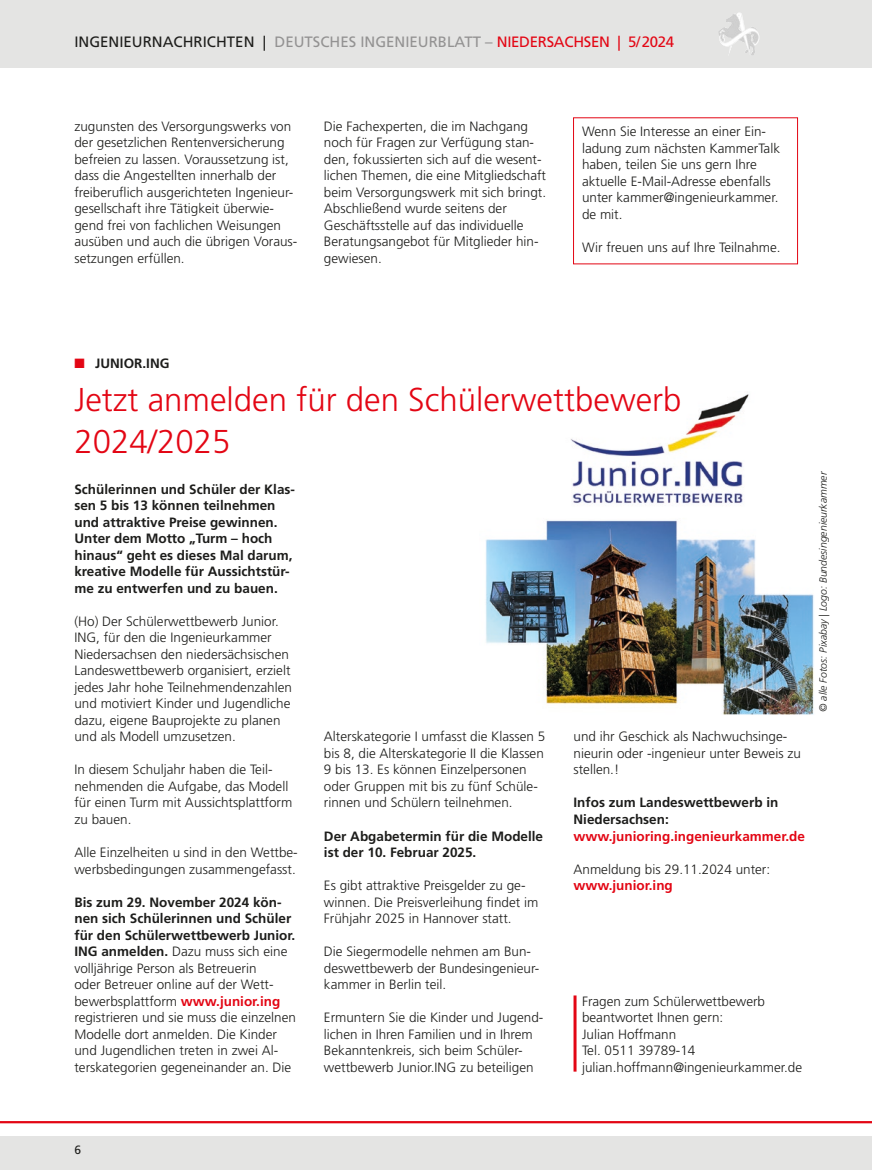
<style>
.page{position:relative;width:872px;height:1170px;background:#fff}
.page>*{position:absolute;margin:0;border:0;box-sizing:border-box;transform-origin:0 0}
.Headline{font:300 33px/42px "Frutiger LT Std";color:#e30614}
.t1{font:15px "Frutiger LT Std";color:#939292}
.Fließtext_Abstand{font:300 13.5px/16.5px "Frutiger LT Std";color:#1d1d1b}
.Fließtext_Abstand-2{font:700 13.5px/16.5px "Frutiger LT Std";color:#1d1d1b}
.Fließtext_im_Rahmen{font:300 13.5px/16.5px "Frutiger LT Std";color:#1d1d1b}
.Fließtext_mit_roter_Linie{font:300 13.5px/16.5px "Frutiger LT Std";color:#1d1d1b}
.Fließtext_Abstand-3{font:700 13.5px "Frutiger LT Std";color:#e30614}
.t2{font:12px "Frutiger LT Std";color:#1d1d1b}
.QUELLE-CREDITS{font:italic 300 10.5px "Frutiger LT Std";color:#1d1d1b}
.s1{color:#1d1d1b}
.s2{color:#e30614}
.s3{font-weight:700}
.s4{font-weight:700;color:#e30614}
</style>
<div class="page">
<div style="left:0;top:0;width:872px;height:68px;background:#e4e4e3"></div>
<div style="left:0;top:1135px;width:872px;height:34px;background:#e4e4e3"></div>
<svg style="left:726px;top:13px;width:13px;height:9px"></svg>
<hr style="left:0;top:1120px;width:872px;height:3px;background:#e30614">
<div style="left:573px;top:117px;width:225px;height:147px;border:1px solid #e30614"></div>
<img style="left:485px;top:394px;width:329px;height:321px">
<hr style="left:573px;top:995px;width:3px;height:76px;background:#e30614">
<p class="t1" style="left:74px;top:33px;width:601px"><span class="s1">INGENIEURNACHRICHTEN |</span> DEUTSCHES INGENIEURBLATT – <span class="s2">NIEDERSACHSEN | 5/2024</span></p>
<p class="Fließtext_Abstand" style="left:74px;top:118px;width:224px">zugunsten des Versorgungswerks von der gesetzlichen Rentenversicherung befreien zu lassen. Voraussetzung ist, dass die Angestellten innerhalb der freiberuflich ausgerichteten Ingenieur&shy;gesellschaft ihre Tätigkeit überwie&shy;gend frei von fachlichen Weisungen ausüben und auch die übrigen Voraus&shy;setzungen erfüllen.</p>
<p class="Fließtext_Abstand" style="left:324px;top:118px;width:224px">Die Fachexperten, die im Nachgang noch für Fragen zur Verfügung stan&shy;den, fokussierten sich auf die wesent&shy;lichen Themen, die eine Mitgliedschaft beim Versorgungswerk mit sich bringt.<br>Abschließend wurde seitens der Geschäftsstelle auf das individuelle Beratungsangebot für Mitglieder hin&shy;gewiesen.</p>
<p class="Fließtext_im_Rahmen" style="left:582px;top:124px;width:200px">Wenn Sie Interesse an einer Ein&shy;ladung zum nächsten KammerTalk haben, teilen Sie uns gern Ihre aktuelle E-Mail-Adresse ebenfalls unter kammer@ingenieurkammer. de mit.</p>
<p class="Fließtext_im_Rahmen" style="left:582px;top:239px;width:200px">Wir freuen uns auf Ihre Teilnahme.</p>
<p class="Fließtext_Abstand-2" style="left:74px;top:354px;width:97px"><span class="s2">■</span> JUNIOR.ING</p>
<p class="Headline" style="left:74px;top:379px;width:608px">Jetzt anmelden für den Schülerwettbewerb<br>2024/2025</p>
<p class="Fließtext_Abstand-2" style="left:74px;top:481px;width:222px">Schülerinnen und Schüler der Klas&shy;sen 5 bis 13 können teilnehmen und attraktive Preise gewinnen.<br>Unter dem Motto „Turm – hoch hinaus“ geht es dieses Mal darum, kreative Modelle für Aussichtstür&shy;me zu entwerfen und zu bauen.</p>
<p class="Fließtext_Abstand" style="left:74px;top:613px;width:219px">(Ho) Der Schülerwettbewerb Junior.<br>ING, für den die Ingenieurkammer Niedersachsen den niedersächsischen Landeswettbewerb organisiert, erzielt jedes Jahr hohe Teilnehmendenzahlen und motiviert Kinder und Jugendliche dazu, eigene Bauprojekte zu planen und als Modell umzusetzen.</p>
<p class="Fließtext_Abstand" style="left:74px;top:761px;width:219px">In diesem Schuljahr haben die Teil&shy;nehmenden die Aufgabe, das Modell für einen Turm mit Aussichtsplattform zu bauen.</p>
<p class="Fließtext_Abstand" style="left:74px;top:844px;width:225px">Alle Einzelheiten u sind in den Wettbe&shy;werbsbedingungen zusammengefasst.</p>
<p class="Fließtext_Abstand" style="left:74px;top:893px;width:223px"><span class="s3">Bis zum 29. November 2024 kön&shy;nen sich Schülerinnen und Schüler für den Schülerwettbewerb Junior.<br>ING anmelden.</span> Dazu muss sich eine volljährige Person als Betreuerin<br>oder Betreuer online auf der Wett&shy;bewerbsplattform <span class="s4">www.junior.ing </span>registrieren und sie muss die einzelnen Modelle dort anmelden. Die Kinder und Jugendlichen treten in zwei Al&shy;terskategorien gegeneinander an. Die</p>
<p class="Fließtext_Abstand" style="left:324px;top:728px;width:223px">Alterskategorie I umfasst die Klassen 5 bis 8, die Alterskategorie II die Klassen 9 bis 13. Es können Einzelpersonen oder Gruppen mit bis zu fünf Schüle&shy;rinnen und Schülern teilnehmen.</p>
<p class="Fließtext_Abstand-2" style="left:324px;top:827px;width:221px">Der Abgabetermin für die Modelle ist der 10. Februar 2025.</p>
<p class="Fließtext_Abstand" style="left:324px;top:877px;width:216px">Es gibt attraktive Preisgelder zu ge&shy;winnen. Die Preisverleihung findet im<br>Frühjahr 2025 in Hannover statt.</p>
<p class="Fließtext_Abstand" style="left:324px;top:943px;width:217px">Die Siegermodelle nehmen am Bun&shy;deswettbewerb der Bundesingenieur&shy;kammer in Berlin teil.</p>
<p class="Fließtext_Abstand" style="left:324px;top:1009px;width:221px">Ermuntern Sie die Kinder und Jugend&shy;lichen in Ihren Familien und in Ihrem Bekanntenkreis, sich beim Schüler&shy;wettbewerb Junior.ING zu beteiligen</p>
<p class="Fließtext_Abstand" style="left:573px;top:728px;width:229px">und ihr Geschick als Nachwuchsinge&shy;nieurin oder -ingenieur unter Beweis zu stellen.!</p>
<p class="Fließtext_Abstand-2" style="left:573px;top:794px;width:206px">Infos zum Landeswettbewerb in<br>Niedersachsen:</p>
<p class="Fließtext_Abstand-3" style="left:573px;top:827px;width:233px">www.junioring.ingenieurkammer.de</p>
<p class="Fließtext_Abstand" style="left:573px;top:860px;width:198px">Anmeldung bis 29.11.2024 unter:</p>
<p class="Fließtext_Abstand-3" style="left:573px;top:877px;width:101px">www.junior.ing</p>
<p class="Fließtext_mit_roter_Linie" style="left:582px;top:992px;width:185px">Fragen zum Schülerwettbewerb beantwortet Ihnen gern:</p>
<p class="Fließtext_mit_roter_Linie" style="left:582px;top:1025px;width:96px">Julian Hoffmann</p>
<p class="Fließtext_mit_roter_Linie" style="left:582px;top:1042px;width:115px">Tel. 0511 39789-14</p>
<p class="Fließtext_mit_roter_Linie" style="left:582px;top:1058px;width:222px">julian.hoffmann@ingenieurkammer.de</p>
<p class="QUELLE-CREDITS" style="left:817px;top:711px;width:242px;rotate:-90deg">© alle Fotos: Pixabay | Logo: Bundesingenieurkammer</p>
<p class="t2" style="left:74px;top:1142px;width:8px">6</p>
</div>
